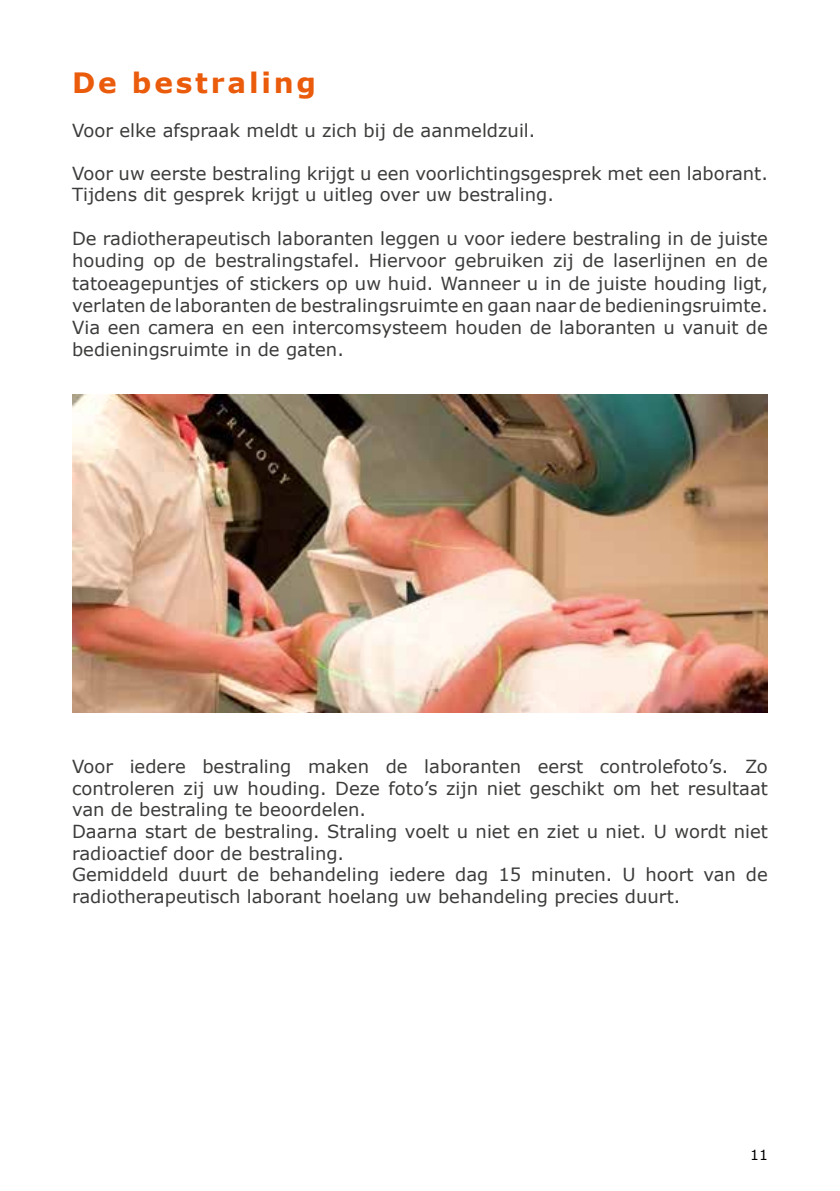
<style>
.page{position:relative;width:840px;height:1191px;background:#fff}
.page>*{position:absolute;margin:0;border:0;box-sizing:border-box;transform-origin:0 0}
.t1{font:700 28px "Verdana";letter-spacing:.1em;color:#ea5b0b}
.t2{font:18px/21.6px "Verdana";color:#3c3c3b}
.t3{font:14px "Verdana";color:#000}
</style>
<div class="page">
<img style="left:72px;top:394px;width:695px;height:318px">
<h1 class="t1" style="left:72px;top:63px;width:245px">De bestraling</h1>
<p class="t2" style="left:72px;top:119px;width:464px">Voor elke afspraak meldt u zich bij de aanmeldzuil.</p>
<p class="t2" style="left:72px;top:162px;width:697px">Voor uw eerste bestraling krijgt u een voorlichtingsgesprek met een laborant.<br>Tijdens dit gesprek krijgt u uitleg over uw bestraling.</p>
<p class="t2" style="left:72px;top:228px;width:697px;text-align:justify">De radiotherapeutisch laboranten leggen u voor iedere bestraling in de juiste houding op de bestralingstafel. Hiervoor gebruiken zij de laserlijnen en de tatoeagepuntjes of stickers op uw huid. Wanneer u in de juiste houding ligt, verlaten de laboranten de bestralingsruimte en gaan naar de bedieningsruimte.<br>Via een camera en een intercomsysteem houden de laboranten u vanuit de bedieningsruimte in de gaten.</p>
<p class="t2" style="left:72px;top:755px;width:697px">Voor iedere bestraling maken de laboranten eerst controlefoto’s. Zo controleren zij uw houding. Deze foto’s zijn niet geschikt om het resultaat van de bestraling te beoordelen.<br>Daarna start de bestraling. Straling voelt u niet en ziet u niet. U wordt niet radioactief door de bestraling.<br>Gemiddeld duurt de behandeling iedere dag 15 minuten. U hoort van de radiotherapeutisch laborant hoelang uw behandeling precies duurt.</p>
<p class="t3" style="left:749px;top:1145px;width:19px">11</p>
</div>
